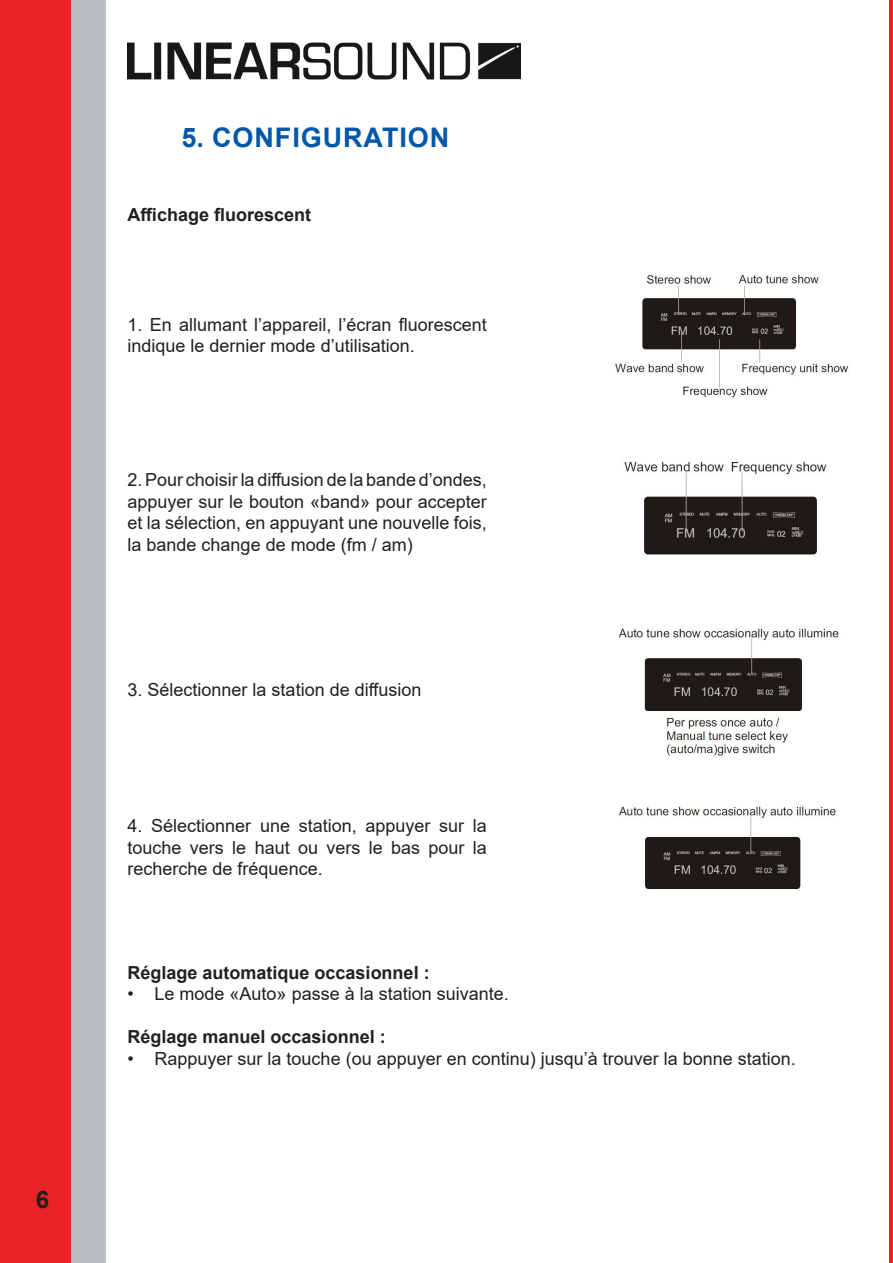
<style>
.page{position:relative;width:893px;height:1263px;background:#fff}
.page>*{position:absolute;margin:0;border:0;box-sizing:border-box;transform-origin:0 0}
.ST_01{font:700 27px "Arial";letter-spacing:.035em;color:#0157a8}
.t1{font:700 24px "Arial";color:#231f20}
.txt{font:18px/21.6px "Arial";color:#231f20;text-align:justify}
.txt-2{font:700 18px "Arial";color:#231f20}
</style>
<div class="page">
<div style="left:0;top:0;width:73px;height:1263px;background:#e92323"></div>
<hr style="left:889px;top:0;width:4px;height:1263px;background:#e92323">
<div style="left:72px;top:0;width:34px;height:1263px;background:#babdc0"></div>
<img style="left:128px;top:42px;width:393px;height:38px">
<img style="left:613px;top:272px;width:237px;height:126px">
<img style="left:623px;top:457px;width:204px;height:98px">
<img style="left:618px;top:625px;width:221px;height:131px">
<img style="left:618px;top:802px;width:220px;height:88px">
<h2 class="t1" style="left:36px;top:1182px;width:15px">6</h2>
<p class="ST_01" style="left:182px;top:119px;width:269px">5. CONFIGURATION</p>
<p class="txt-2" style="left:128px;top:202px;width:185px">Affichage fluorescent</p>
<p class="txt" style="left:128px;top:314px;width:361px">1. En allumant l’appareil, l’écran fluorescent indique le dernier mode d’utilisation.</p>
<p class="txt" style="left:128px;top:469px;width:361px">2. Pour choisir la diffusion de la bande d’ondes, appuyer sur le bouton «band» pour accepter et la sélection, en appuyant une nouvelle fois, la bande change de mode (fm / am)</p>
<p class="txt" style="left:128px;top:679px;width:295px">3. Sélectionner la station de diffusion</p>
<p class="txt" style="left:128px;top:815px;width:361px">4. Sélectionner une station, appuyer sur la touche vers le haut ou vers le bas pour la recherche de fréquence.</p>
<p class="txt-2" style="left:128px;top:959px;width:304px">Réglage automatique occasionnel :</p>
<p class="txt" style="left:128px;top:983px;width:383px">• Le mode «Auto» passe à la station suivante.</p>
<p class="txt-2" style="left:128px;top:1024px;width:260px">Réglage manuel occasionnel :</p>
<p class="txt" style="left:128px;top:1048px;width:670px">• Rappuyer sur la touche (ou appuyer en continu) jusqu’à trouver la bonne station.</p>
</div>
